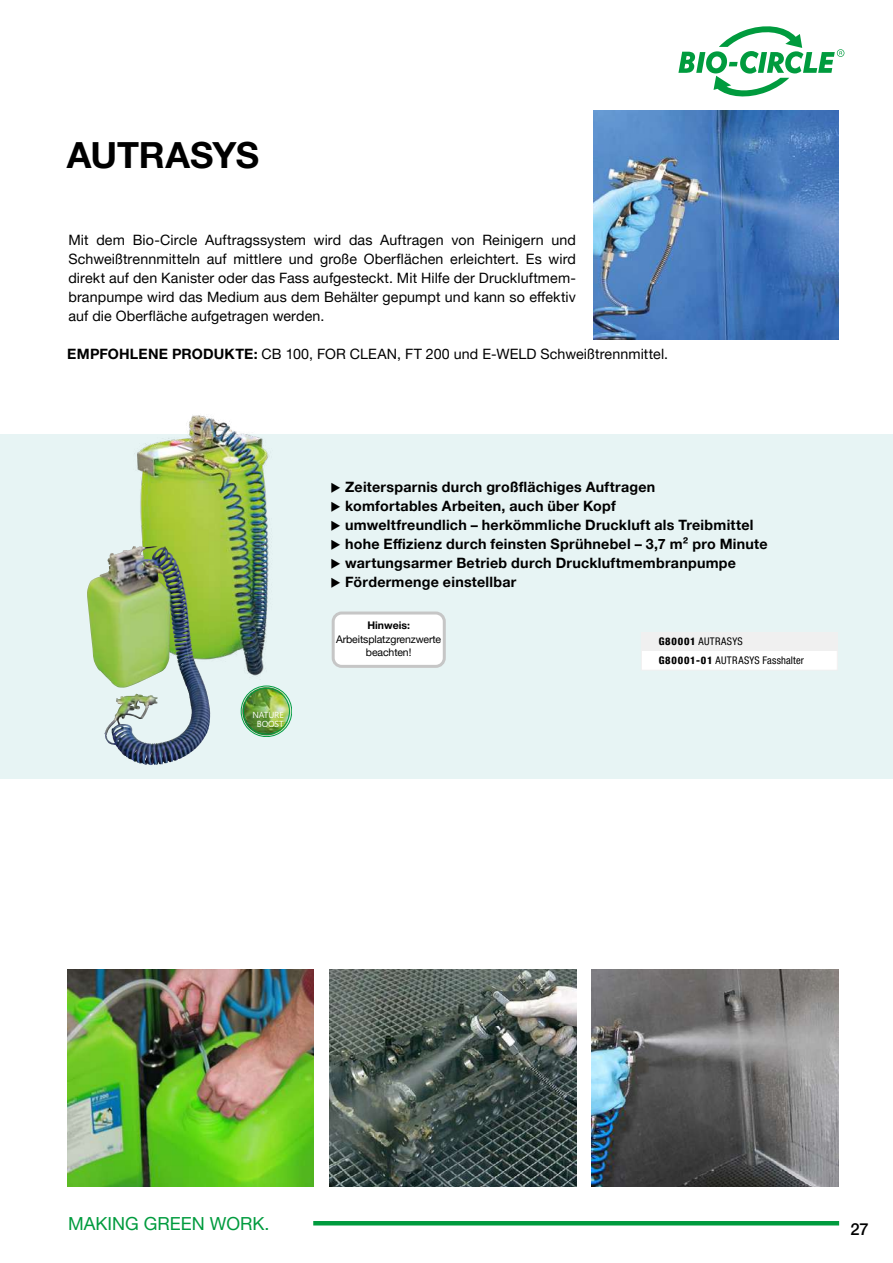
<style>
.page{position:relative;width:893px;height:1263px;background:#fff}
.page>*{position:absolute;margin:0;border:0;box-sizing:border-box;transform-origin:0 0}
.t1{font:700 36px "Helvetica Neue LTW1 G";letter-spacing:-.005em;color:#000}
.t2{font:18px "Helvetica Neue LTW1 G";color:#009b3e}
.t3{font:500 16.5px "Helvetica Neue LTW1 G";color:#000}
.t4{font:14.25px/19px "Helvetica Neue LTW1 G";letter-spacing:.01em;color:#000;text-align:justify}
.t5{font:700 14.25px "Helvetica Neue LTW1 G";letter-spacing:.02em;color:#000}
.t6{font:condensed 10.5px/19px "Helvetica Neue LTW1 G";letter-spacing:.025em;color:#000}
.t7{font:10.5px/13.5px "Helvetica Neue LTW1 G";letter-spacing:-.01em;color:#000;text-align:center}
.t8{font:700 10.5px "Helvetica Neue LTW1 G";color:#000}
.t9{font:8.7px/9.3px "Ebrima";letter-spacing:-.015em;color:#fff;text-align:center}
.s1{font-weight:700}
.s2{font-weight:800}
</style>
<div class="page">
<div style="left:0;top:434px;width:893px;height:345px;background:#e7f4f4"></div>
<svg style="left:678px;top:26px;width:166px;height:71px"></svg>
<hr style="left:0;top:1221px;width:839px;height:4px;background:#009b3e">
<svg style="left:0;top:1221px;width:313px;height:4px"></svg>
<div style="left:333px;top:613px;width:111px;height:53px;background:#fff;border-radius:9px"></div>
<div style="left:332px;top:611px;width:114px;height:57px;border:3px solid #c6c6c6;border-radius:9px"></div>
<img style="left:241px;top:692px;width:51px;height:45px">
<div style="left:641px;top:632px;width:197px;height:19px;background:#f0f0f0"></div>
<div style="left:641px;top:651px;width:197px;height:19px;background:#fff"></div>
<img style="left:593px;top:111px;width:245px;height:228px">
<img style="left:134px;top:415px;width:150px;height:277px">
<img style="left:87px;top:546px;width:101px;height:142px">
<img style="left:330px;top:969px;width:246px;height:217px">
<img style="left:68px;top:969px;width:246px;height:217px">
<img style="left:592px;top:969px;width:246px;height:217px">
<h1 class="t1" style="left:67px;top:133px;width:194px">AUTRASYS</h1>
<p class="t4" style="left:68px;top:230px;width:509px">Mit dem Bio-Circle Auftragssystem wird das Auftragen von Reinigern und Schweißtrennmitteln auf mittlere und große Oberflächen erleichtert. Es wird direkt auf den Kanister oder das Fass aufgesteckt. Mit Hilfe der Druckluftmem&shy;branpumpe wird das Medium aus dem Behälter gepumpt und kann so effektiv auf die Oberfläche aufgetragen werden.</p>
<p class="t4" style="left:67px;top:344px;width:602px"><span class="s1">EMPFOHLENE PRODUKTE:</span> CB 100, FOR CLEAN, FT 200 und E-WELD Schweißtrennmittel.</p>
<p class="t5" style="left:331px;top:478px;width:326px">◆ Zeitersparnis durch großflächiges Auftragen</p>
<p class="t5" style="left:331px;top:497px;width:287px">◆ komfortables Arbeiten, auch über Kopf</p>
<p class="t5" style="left:331px;top:516px;width:424px">◆ umweltfreundlich – herkömmliche Druckluft als Treibmittel</p>
<p class="t5" style="left:331px;top:535px;width:439px">◆ hohe Effizienz durch feinsten Sprühnebel – 3,7 m² pro Minute</p>
<p class="t5" style="left:331px;top:554px;width:407px">◆ wartungsarmer Betrieb durch Druckluftmembranpumpe</p>
<p class="t5" style="left:331px;top:574px;width:187px">◆ Fördermenge einstellbar</p>
<p class="t9" style="left:253px;top:711px;width:33px">NATURE<br>BOOST</p>
<p class="t8" style="left:367px;top:619px;width:44px">Hinweis:</p>
<p class="t7" style="left:336px;top:632px;width:107px">Arbeitsplatzgrenzwerte beachten!</p>
<p class="t6" style="left:659px;top:631px;width:147px"><span class="s2">G80001</span> AUTRASYS<br><span class="s2">G80001-01</span> AUTRASYS Fasshalter</p>
<p class="t2" style="left:68px;top:1212px;width:203px">MAKING GREEN WORK.</p>
<p class="t3" style="left:850px;top:1219px;width:20px">27</p>
</div>
